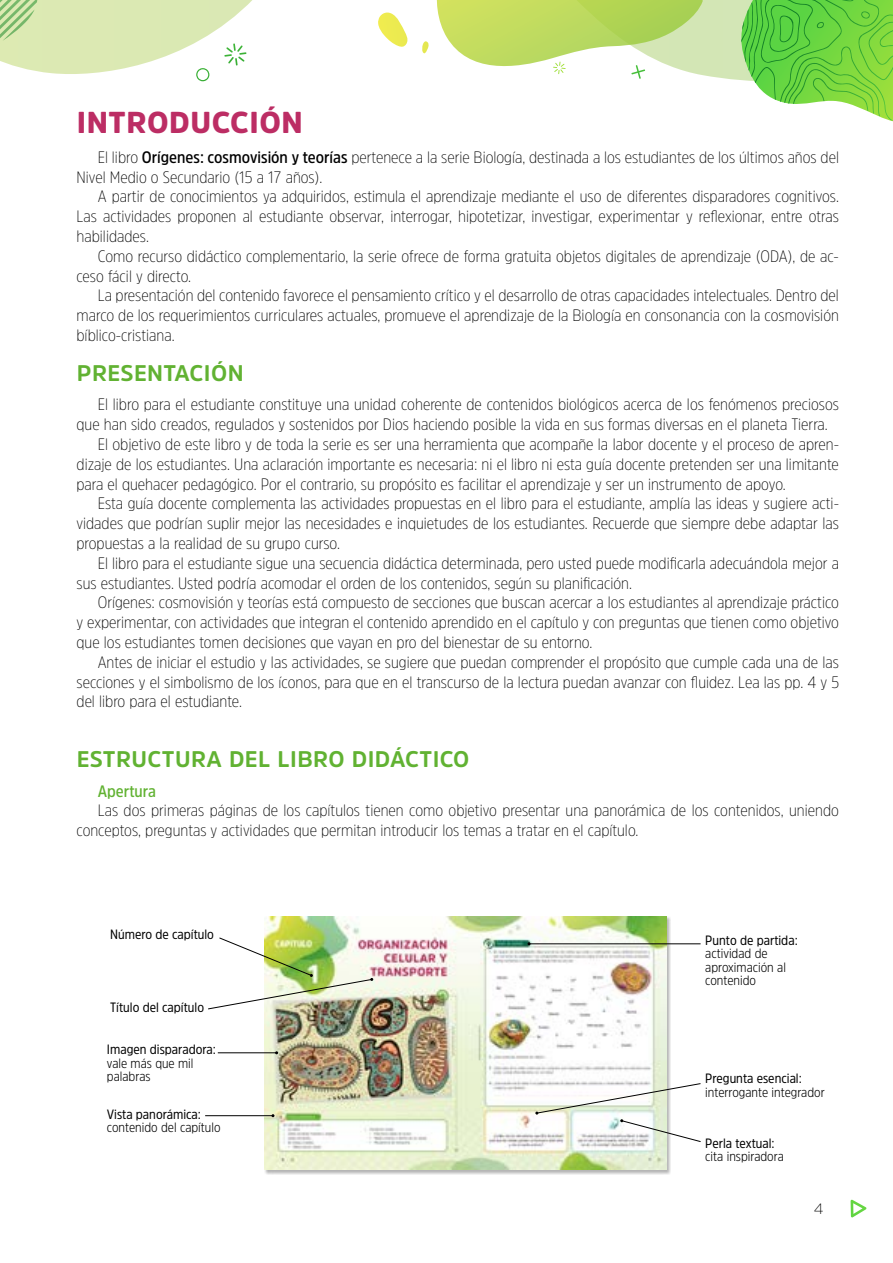
<style>
.page{position:relative;width:893px;height:1263px;background:#fff}
.page>*{position:absolute;margin:0;border:0;box-sizing:border-box;transform-origin:0 0}
.t1{font:900 30px "Amsi Pro";letter-spacing:.02em;color:#bc2d64}
.t2{font:700 22.5px "Amsi Pro";letter-spacing:.02em;color:#61b232}
.t3{font:200 16.5px/19.8px "Amsi Pro Narw";color:#000}
.t4{font:600 16.5px "Amsi Pro Narw";color:#61b232}
.t5{font:200 15px "Amsi Pro";color:#000}
.t6{font:13.5px "Amsi Pro Narw";color:#000}
.t7{font:300 13.5px/13.5px "Amsi Pro Narw";color:#000}
.s1{font-weight:600}
</style>
<div class="page">
<svg style="left:37px;top:0;width:703px;height:82px"></svg>
<svg style="left:0;top:0;width:37px;height:71px;background:#cce2aa"></svg>
<svg style="left:224px;top:43px;width:22px;height:23px"></svg>
<svg style="left:196px;top:68px;width:13px;height:13px"></svg>
<svg style="left:166px;top:67px;width:6px;height:15px"></svg>
<svg style="left:421px;top:0;width:282px;height:82px"></svg>
<svg style="left:740px;top:0;width:153px;height:122px"></svg>
<svg style="left:851px;top:1200px;width:15px;height:17px"></svg>
<div style="left:265px;top:917px;width:406px;height:258px;background:#000;opacity:.3"></div>
<img style="left:264px;top:917px;width:402px;height:253px">
<img style="left:208px;top:937px;width:165px;height:73px">
<svg style="left:535px;top:1083px;width:166px;height:59px"></svg>
<hr style="left:529px;top:943px;width:172px;height:1px;background:#000">
<hr style="left:218px;top:1052px;width:59px;height:1px;background:#000">
<hr style="left:205px;top:1115px;width:68px;height:1px;background:#000">
<h1 class="t1" style="left:77px;top:102px;width:228px">INTRODUCCIÓN</h1>
<p class="t3" style="left:77px;top:147px;width:764px;text-indent:21px">El libro <span class="s1">Orígenes: cosmovisión y teorías</span> pertenece a la serie Biología, destinada a los estudiantes de los últimos años del<br>Nivel Medio o Secundario (15 a 17 años).</p>
<p class="t3" style="left:77px;top:186px;width:764px;text-align:justify;text-indent:21px">A partir de conocimientos ya adquiridos, estimula el aprendizaje mediante el uso de diferentes disparadores cognitivos.<br>Las actividades proponen al estudiante observar, interrogar, hipotetizar, investigar, experimentar y reflexionar, entre otras habilidades.</p>
<p class="t3" style="left:77px;top:246px;width:764px;text-indent:21px">Como recurso didáctico complementario, la serie ofrece de forma gratuita objetos digitales de aprendizaje (ODA), de ac&shy;ceso fácil y directo.</p>
<p class="t3" style="left:77px;top:285px;width:764px;text-align:justify;text-indent:21px">La presentación del contenido favorece el pensamiento crítico y el desarrollo de otras capacidades intelectuales. Dentro del marco de los requerimientos curriculares actuales, promueve el aprendizaje de la Biología en consonancia con la cosmovisión bíblico-cristiana.</p>
<h2 class="t2" style="left:77px;top:357px;width:168px">PRESENTACIÓN</h2>
<p class="t3" style="left:98px;top:394px;width:743px">El libro para el estudiante constituye una unidad coherente de contenidos biológicos acerca de los fenómenos preciosos</p>
<p class="t3" style="left:77px;top:414px;width:753px">que han sido creados, regulados y sostenidos por Dios haciendo posible la vida en sus formas diversas en el planeta Tierra.</p>
<p class="t3" style="left:98px;top:434px;width:743px">El objetivo de este libro y de toda la serie es ser una herramienta que acompañe la labor docente y el proceso de apren-</p>
<p class="t3" style="left:77px;top:454px;width:764px">dizaje de los estudiantes. Una aclaración importante es necesaria: ni el libro ni esta guía docente pretenden ser una limitante</p>
<p class="t3" style="left:77px;top:473px;width:711px">para el quehacer pedagógico. Por el contrario, su propósito es facilitar el aprendizaje y ser un instrumento de apoyo.</p>
<p class="t3" style="left:98px;top:493px;width:743px">Esta guía docente complementa las actividades propuestas en el libro para el estudiante, amplía las ideas y sugiere acti-</p>
<p class="t3" style="left:77px;top:513px;width:764px">vidades que podrían suplir mejor las necesidades e inquietudes de los estudiantes. Recuerde que siempre debe adaptar las</p>
<p class="t3" style="left:77px;top:533px;width:265px">propuestas a la realidad de su grupo curso.</p>
<p class="t3" style="left:98px;top:553px;width:743px">El libro para el estudiante sigue una secuencia didáctica determinada, pero usted puede modificarla adecuándola mejor a</p>
<p class="t3" style="left:77px;top:572px;width:557px">sus estudiantes. Usted podría acomodar el orden de los contenidos, según su planificación.</p>
<p class="t3" style="left:98px;top:592px;width:743px">Orígenes: cosmovisión y teorías está compuesto de secciones que buscan acercar a los estudiantes al aprendizaje práctico</p>
<p class="t3" style="left:77px;top:612px;width:764px">y experimentar, con actividades que integran el contenido aprendido en el capítulo y con preguntas que tienen como objetivo</p>
<p class="t3" style="left:77px;top:632px;width:517px">que los estudiantes tomen decisiones que vayan en pro del bienestar de su entorno.</p>
<p class="t3" style="left:98px;top:652px;width:743px">Antes de iniciar el estudio y las actividades, se sugiere que puedan comprender el propósito que cumple cada una de las</p>
<p class="t3" style="left:77px;top:671px;width:764px">secciones y el simbolismo de los íconos, para que en el transcurso de la lectura puedan avanzar con fluidez. Lea las pp. 4 y 5</p>
<p class="t3" style="left:77px;top:691px;width:167px">del libro para el estudiante.</p>
<h2 class="t2" style="left:77px;top:744px;width:394px">ESTRUCTURA DEL LIBRO DIDÁCTICO</h2>
<p class="t4" style="left:98px;top:779px;width:60px">Apertura</p>
<p class="t3" style="left:77px;top:800px;width:764px;text-indent:21px">Las dos primeras páginas de los capítulos tienen como objetivo presentar una panorámica de los contenidos, uniendo conceptos, preguntas y actividades que permitan introducir los temas a tratar en el capítulo.</p>
<p class="t6" style="left:110px;top:925px;width:105px">Número de capítulo</p>
<p class="t6" style="left:110px;top:998px;width:95px">Título del capítulo</p>
<p class="t6" style="left:107px;top:1040px;width:111px">Imagen disparadora:</p>
<p class="t7" style="left:107px;top:1056px;width:88px">vale más que mil palabras</p>
<p class="t6" style="left:107px;top:1104px;width:96px">Vista panorámica:</p>
<p class="t7" style="left:107px;top:1120px;width:115px">contenido del capítulo</p>
<p class="t6" style="left:705px;top:931px;width:94px">Punto de partida:</p>
<p class="t7" style="left:705px;top:946px;width:82px">actividad de aproximación al contenido</p>
<p class="t6" style="left:705px;top:1069px;width:98px">Pregunta esencial:</p>
<p class="t7" style="left:705px;top:1084px;width:121px">interrogante integrador</p>
<p class="t6" style="left:705px;top:1134px;width:71px">Perla textual:</p>
<p class="t7" style="left:705px;top:1149px;width:80px">cita inspiradora</p>
<p class="t5" style="left:814px;top:1198px;width:11px">4</p>
</div>
